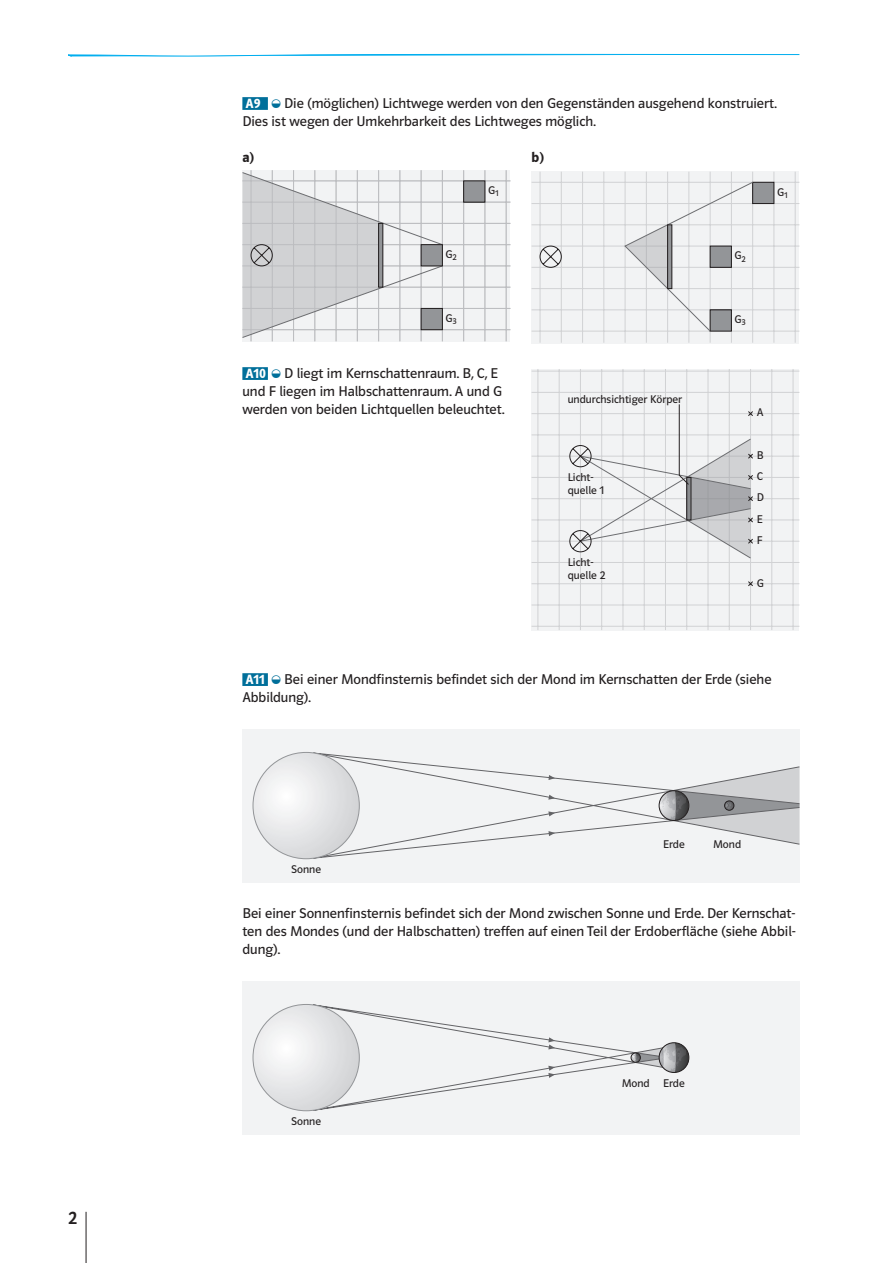
<style>
.page{position:relative;width:893px;height:1263px;background:#fff}
.page>*{position:absolute;margin:0;border:0;box-sizing:border-box;transform-origin:0 0}
.t1{font:500 18px "Polo CEF";color:#231f20}
.t2{font:14.25px/18px "Polo CEF";color:#231f20}
.t3{font:600 14.25px "Polo CEF";color:#231f20}
.t4{font:600 13.5px "Polo CEF";color:#fff}
.t5{font:11.25px/21.3px "Polo Ch 11 K Buch";color:#231f20}
</style>
<div class="page">
<hr style="left:86px;top:1212px;width:1px;height:51px;background:#231f20">
<svg style="left:68px;top:53px;width:732px;height:4px"></svg>
<div style="left:242px;top:97px;width:26px;height:13px;background:#006f9a"></div>
<div style="left:242px;top:367px;width:26px;height:13px;background:#006f9a"></div>
<div style="left:242px;top:673px;width:26px;height:13px;background:#006f9a"></div>
<div style="left:243px;top:170px;width:267px;height:171px;background:#f2f3f4"></div>
<hr style="left:243px;top:180px;width:267px;height:1px;background:#bcbdc0">
<hr style="left:243px;top:202px;width:267px;height:1px;background:#bcbdc0">
<hr style="left:243px;top:223px;width:267px;height:1px;background:#bcbdc0">
<hr style="left:243px;top:244px;width:267px;height:1px;background:#bcbdc0">
<hr style="left:243px;top:265px;width:267px;height:1px;background:#bcbdc0">
<hr style="left:243px;top:287px;width:267px;height:1px;background:#bcbdc0">
<hr style="left:243px;top:308px;width:267px;height:1px;background:#bcbdc0">
<hr style="left:243px;top:329px;width:267px;height:1px;background:#bcbdc0">
<hr style="left:251px;top:170px;width:1px;height:171px;background:#bcbdc0">
<hr style="left:272px;top:170px;width:1px;height:171px;background:#bcbdc0">
<hr style="left:293px;top:170px;width:1px;height:171px;background:#bcbdc0">
<hr style="left:314px;top:170px;width:1px;height:171px;background:#bcbdc0">
<hr style="left:336px;top:170px;width:1px;height:171px;background:#bcbdc0">
<hr style="left:357px;top:170px;width:1px;height:171px;background:#bcbdc0">
<hr style="left:378px;top:170px;width:1px;height:171px;background:#bcbdc0">
<hr style="left:399px;top:170px;width:1px;height:171px;background:#bcbdc0">
<hr style="left:421px;top:170px;width:1px;height:171px;background:#bcbdc0">
<hr style="left:442px;top:170px;width:1px;height:171px;background:#bcbdc0">
<hr style="left:463px;top:170px;width:1px;height:171px;background:#bcbdc0">
<hr style="left:506px;top:170px;width:1px;height:171px;background:#bcbdc0">
<hr style="left:484px;top:170px;width:1px;height:171px;background:#bcbdc0">
<div style="left:464px;top:181px;width:21px;height:21px;background:#939598"></div>
<div style="left:463px;top:181px;width:22px;height:21px;border:1px solid #231f20"></div>
<svg style="left:242px;top:171px;width:201px;height:168px"></svg>
<div style="left:421px;top:245px;width:21px;height:21px;background:#939598"></div>
<div style="left:421px;top:244px;width:22px;height:22px;border:1px solid #231f20"></div>
<hr style="left:379px;top:223px;width:4px;height:64px;background:#939598">
<div style="left:378px;top:223px;width:5px;height:64px;border:1px solid #231f20"></div>
<div style="left:531px;top:172px;width:268px;height:171px;background:#f2f3f4"></div>
<hr style="left:531px;top:182px;width:268px;height:1px;background:#d1d2d4">
<hr style="left:531px;top:203px;width:268px;height:1px;background:#d1d2d4">
<hr style="left:531px;top:224px;width:268px;height:1px;background:#d1d2d4">
<hr style="left:531px;top:246px;width:268px;height:1px;background:#d1d2d4">
<hr style="left:531px;top:267px;width:268px;height:1px;background:#d1d2d4">
<hr style="left:531px;top:288px;width:268px;height:1px;background:#d1d2d4">
<hr style="left:531px;top:309px;width:268px;height:1px;background:#d1d2d4">
<hr style="left:531px;top:331px;width:268px;height:1px;background:#d1d2d4">
<hr style="left:540px;top:172px;width:1px;height:171px;background:#d1d2d4">
<hr style="left:561px;top:172px;width:1px;height:171px;background:#d1d2d4">
<hr style="left:582px;top:172px;width:1px;height:171px;background:#d1d2d4">
<hr style="left:603px;top:172px;width:1px;height:171px;background:#d1d2d4">
<hr style="left:625px;top:172px;width:1px;height:171px;background:#d1d2d4">
<hr style="left:646px;top:172px;width:1px;height:171px;background:#d1d2d4">
<hr style="left:667px;top:172px;width:1px;height:171px;background:#d1d2d4">
<hr style="left:688px;top:172px;width:1px;height:171px;background:#d1d2d4">
<hr style="left:710px;top:172px;width:1px;height:171px;background:#d1d2d4">
<hr style="left:731px;top:172px;width:1px;height:171px;background:#d1d2d4">
<hr style="left:752px;top:172px;width:1px;height:171px;background:#d1d2d4">
<hr style="left:795px;top:172px;width:1px;height:171px;background:#d1d2d4">
<hr style="left:773px;top:172px;width:1px;height:171px;background:#d1d2d4">
<svg style="left:539px;top:245px;width:23px;height:23px"></svg>
<div style="left:753px;top:182px;width:21px;height:22px;background:#939598"></div>
<div style="left:752px;top:182px;width:22px;height:22px;border:1px solid #231f20"></div>
<svg style="left:624px;top:181px;width:130px;height:151px"></svg>
<hr style="left:668px;top:225px;width:4px;height:64px;background:#939598">
<div style="left:667px;top:225px;width:5px;height:64px;border:1px solid #231f20"></div>
<div style="left:531px;top:369px;width:268px;height:261px;background:#f2f3f4"></div>
<hr style="left:537px;top:369px;width:1px;height:261px;background:#d1d2d4">
<hr style="left:559px;top:369px;width:1px;height:261px;background:#d1d2d4">
<hr style="left:580px;top:369px;width:1px;height:261px;background:#d1d2d4">
<hr style="left:601px;top:369px;width:1px;height:261px;background:#d1d2d4">
<hr style="left:622px;top:369px;width:1px;height:261px;background:#d1d2d4">
<hr style="left:644px;top:369px;width:1px;height:261px;background:#d1d2d4">
<hr style="left:665px;top:369px;width:1px;height:261px;background:#d1d2d4">
<hr style="left:686px;top:369px;width:1px;height:261px;background:#d1d2d4">
<hr style="left:708px;top:369px;width:1px;height:261px;background:#d1d2d4">
<hr style="left:729px;top:369px;width:1px;height:261px;background:#d1d2d4">
<hr style="left:750px;top:369px;width:1px;height:261px;background:#d1d2d4">
<hr style="left:771px;top:369px;width:1px;height:261px;background:#d1d2d4">
<hr style="left:793px;top:369px;width:1px;height:261px;background:#d1d2d4">
<hr style="left:531px;top:371px;width:268px;height:1px;background:#d1d2d4">
<hr style="left:531px;top:392px;width:268px;height:1px;background:#d1d2d4">
<hr style="left:531px;top:413px;width:268px;height:1px;background:#d1d2d4">
<hr style="left:531px;top:434px;width:268px;height:1px;background:#d1d2d4">
<hr style="left:531px;top:456px;width:268px;height:1px;background:#d1d2d4">
<hr style="left:531px;top:477px;width:268px;height:1px;background:#d1d2d4">
<hr style="left:531px;top:498px;width:268px;height:1px;background:#d1d2d4">
<hr style="left:531px;top:519px;width:268px;height:1px;background:#d1d2d4">
<hr style="left:531px;top:541px;width:268px;height:1px;background:#d1d2d4">
<hr style="left:531px;top:562px;width:268px;height:1px;background:#d1d2d4">
<hr style="left:531px;top:583px;width:268px;height:1px;background:#d1d2d4">
<hr style="left:531px;top:626px;width:268px;height:1px;background:#d1d2d4">
<hr style="left:531px;top:605px;width:268px;height:1px;background:#d1d2d4">
<svg style="left:569px;top:404px;width:185px;height:183px"></svg>
<div style="left:242px;top:729px;width:557px;height:153px;background:#f2f3f4"></div>
<svg style="left:314px;top:752px;width:485px;height:107px"></svg>
<svg style="left:659px;top:767px;width:140px;height:77px"></svg>
<div style="left:724px;top:801px;width:10px;height:9px;border:1px solid #231f20;border-radius:50%"></div>
<svg style="left:548px;top:775px;width:7px;height:5px"></svg>
<svg style="left:548px;top:795px;width:7px;height:5px"></svg>
<svg style="left:253px;top:752px;width:106px;height:107px"></svg>
<svg style="left:548px;top:831px;width:7px;height:5px"></svg>
<svg style="left:548px;top:811px;width:7px;height:5px"></svg>
<div style="left:242px;top:981px;width:557px;height:153px;background:#f2f3f4"></div>
<svg style="left:253px;top:1004px;width:106px;height:107px"></svg>
<svg style="left:313px;top:1004px;width:377px;height:107px"></svg>
<p class="t1" style="left:68px;top:1207px;width:11px">2</p>
<p class="t2" style="left:242px;top:95px;width:536px;text-indent:42px">Die (möglichen) Lichtwege werden von den Gegenständen ausgehend konstruiert.<br>Dies ist wegen der Umkehrbarkeit des Lichtweges möglich.</p>
<p class="t3" style="left:242px;top:149px;width:13px">a)</p>
<p class="t3" style="left:532px;top:149px;width:14px">b)</p>
<p class="t4" style="left:246px;top:95px;width:17px">A9</p>
<p class="t5" style="left:446px;top:244px;width:13px">G<sub>2</sub></p>
<p class="t5" style="left:446px;top:308px;width:13px">G<sub>3</sub></p>
<p class="t5" style="left:488px;top:180px;width:12px">G<sub>1</sub></p>
<p class="t2" style="left:242px;top:365px;width:264px;text-indent:42px">D liegt im Kernschattenraum. B, C, E und F liegen im Halbschattenraum. A und G werden von beiden Lichtquellen beleuchtet.</p>
<p class="t4" style="left:246px;top:365px;width:22px">A10</p>
<p class="t5" style="left:568px;top:388px;width:116px">undurchsichtiger Körper</p>
<p class="t5" style="left:568px;top:471px;width:38px;line-height:12.8px">Licht&shy;quelle 1</p>
<p class="t5" style="left:568px;top:556px;width:39px;line-height:12.8px">Licht&shy;quelle 2</p>
<p class="t5" style="left:735px;top:245px;width:13px">G<sub>2</sub></p>
<p class="t5" style="left:735px;top:309px;width:13px">G<sub>3</sub></p>
<p class="t5" style="left:777px;top:181px;width:12px">G<sub>1</sub></p>
<p class="t5" style="left:757px;top:402px;width:8px">A</p>
<p class="t5" style="left:757px;top:445px;width:9px;text-align:justify">B C D E F</p>
<p class="t5" style="left:757px;top:572px;width:9px">G</p>
<p class="t2" style="left:242px;top:671px;width:531px;text-indent:42px">Bei einer Mondfinsternis befindet sich der Mond im Kernschatten der Erde (siehe<br>Abbildung).</p>
<p class="t4" style="left:246px;top:671px;width:21px">A11</p>
<p class="t5" style="left:291px;top:859px;width:31px">Sonne</p>
<p class="t5" style="left:663px;top:833px;width:23px">Erde</p>
<p class="t5" style="left:713px;top:833px;width:30px">Mond</p>
<p class="t2" style="left:242px;top:905px;width:554px;text-align:justify">Bei einer Sonnenfinsternis befindet sich der Mond zwischen Sonne und Erde. Der Kernschat&shy;ten des Mondes (und der Halbschatten) treffen auf einen Teil der Erdoberfläche (siehe Abbil&shy;dung).</p>
<p class="t5" style="left:291px;top:1111px;width:31px">Sonne</p>
<p class="t5" style="left:622px;top:1073px;width:65px">Mond Erde</p>
</div>
